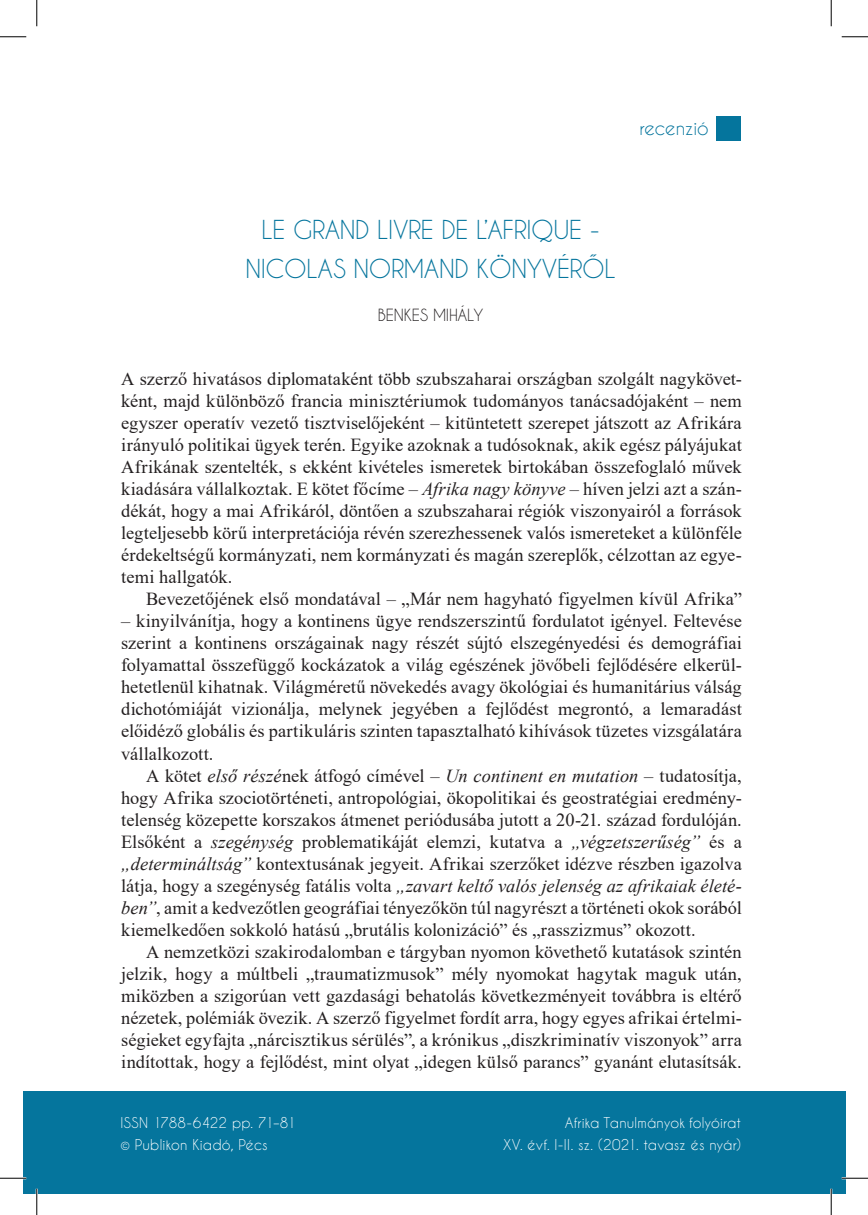
<style>
.page{position:relative;width:868px;height:1215px;background:#fff}
.page>*{position:absolute;margin:0;border:0;box-sizing:border-box;transform-origin:0 0}
._1_cím{font:24.5px/38.5px "Caviar Dreams";letter-spacing:-.015em;color:#05759d;text-align:center}
._4_kenyer{font:18.38px/22.1px "Times New Roman";letter-spacing:.005em;color:#231f20;text-align:justify}
._3_elso_bekezdes{font:18.38px/22.1px "Times New Roman";letter-spacing:.005em;color:#231f20;text-align:justify}
.alcim_1{font:18.38px "Caviar Dreams";letter-spacing:-.015em;color:#05759d}
._2_szerzo{font:15.75px "Caviar Dreams";letter-spacing:-.015em;color:#231f20}
._3_adatok{font:14px "Caviar Dreams";letter-spacing:.01em;color:#fff}
.s1{font-style:italic}
</style>
<div class="page">
<div style="left:23px;top:1091px;width:822px;height:102px;background:#05759d"></div>
<div style="left:716px;top:116px;width:24px;height:25px;background:#05759d"></div>
<hr style="left:0;top:1177px;width:26px;height:2px;background:#fff">
<hr style="left:841px;top:1177px;width:26px;height:2px;background:#fff">
<hr style="left:36px;top:1188px;width:2px;height:26px;background:#fff">
<hr style="left:829px;top:1188px;width:3px;height:26px;background:#fff">
<svg style="left:0;top:36px;width:26px;height:1px"></svg>
<svg style="left:841px;top:36px;width:26px;height:1px"></svg>
<svg style="left:0;top:1177px;width:26px;height:1px"></svg>
<svg style="left:841px;top:1177px;width:26px;height:1px"></svg>
<svg style="left:36px;top:0;width:1px;height:26px"></svg>
<svg style="left:36px;top:1188px;width:1px;height:26px"></svg>
<svg style="left:830px;top:0;width:1px;height:26px"></svg>
<svg style="left:830px;top:1188px;width:1px;height:26px"></svg>
<p class="alcim_1" style="left:639px;top:117px;width:71px">recenzió</p>
<p class="_1_cím" style="left:245px;top:210px;width:372px">LE GRAND LIVRE DE L’AFRIQUE -<br>NICOLAS NORMAND KÖNYVÉRŐL</p>
<p class="_2_szerzo" style="left:378px;top:306px;width:107px">BENKES MIHÁLY</p>
<p class="_3_elso_bekezdes" style="left:121px;top:367px;width:622px">A szerző hivatásos diplomataként több szubszaharai országban szolgált nagykövet&shy;ként, majd különböző francia minisztériumok tudományos tanácsadójaként – nem egyszer operatív vezető tisztviselőjeként – kitüntetett szerepet játszott az Afrikára irányuló politikai ügyek terén. Egyike azoknak a tudósoknak, akik egész pályájukat Afrikának szentelték, s ekként kivételes ismeretek birtokában összefoglaló művek kiadására vállalkoztak. E kötet főcíme – <span class="s1">Afrika nagy könyve</span> – híven jelzi azt a szán&shy;dékát, hogy a mai Afrikáról, döntően a szubszaharai régiók viszonyairól a források legteljesebb körű interpretációja révén szerezhessenek valós ismereteket a különféle érdekeltségű kormányzati, nem kormányzati és magán szereplők, célzottan az egye&shy;temi hallgatók.</p>
<p class="_4_kenyer" style="left:146px;top:587px;width:597px">Bevezetőjének első mondatával – „Már nem hagyható figyelmen kívül Afrika”</p>
<p class="_4_kenyer" style="left:121px;top:609px;width:622px">– kinyilvánítja, hogy a kontinens ügye rendszerszintű fordulatot igényel. Feltevése szerint a kontinens országainak nagy részét sújtó elszegényedési és demográfiai folyamattal összefüggő kockázatok a világ egészének jövőbeli fejlődésére elkerül&shy;hetetlenül kihatnak. Világméretű növekedés avagy ökológiai és humanitárius válság dichotómiáját vizionálja, melynek jegyében a fejlődést megrontó, a lemaradást előidéző globális és partikuláris szinten tapasztalható kihívások tüzetes vizsgálatára vállalkozott.</p>
<p class="_4_kenyer" style="left:121px;top:763px;width:622px;text-indent:25px">A kötet <span class="s1">első részé</span>nek átfogó címével – <span class="s1">Un continent en mutation</span> – tudatosítja, hogy Afrika szociotörténeti, antropológiai, ökopolitikai és geostratégiai eredmény&shy;telenség közepette korszakos átmenet periódusába jutott a 20-21. század fordulóján.<br>Elsőként a <span class="s1">szegénység</span> problematikáját elemzi, kutatva a <span class="s1">„végzetszerűség”</span> és a <span class="s1">„determináltság”</span> kontextusának jegyeit. Afrikai szerzőket idézve részben igazolva látja, hogy a szegénység fatális volta <span class="s1">„zavart keltő valós jelenség az afrikaiak életé&shy;ben”</span>, amit a kedvezőtlen geográfiai tényezőkön túl nagyrészt a történeti okok sorából kiemelkedően sokkoló hatású „brutális kolonizáció” és „rasszizmus” okozott.</p>
<p class="_4_kenyer" style="left:121px;top:940px;width:622px;text-indent:25px">A nemzetközi szakirodalomban e tárgyban nyomon követhető kutatások szintén jelzik, hogy a múltbeli „traumatizmusok” mély nyomokat hagytak maguk után, miközben a szigorúan vett gazdasági behatolás következményeit továbbra is eltérő nézetek, polémiák övezik. A szerző figyelmet fordít arra, hogy egyes afrikai értelmi&shy;ségieket egyfajta „nárcisztikus sérülés”, a krónikus „diszkriminatív viszonyok” arra indítottak, hogy a fejlődést, mint olyat „idegen külső parancs” gyanánt elutasítsák.</p>
<p class="_3_adatok" style="left:120px;top:1114px;width:177px">ISSN 1788-6422 pp. 71–81</p>
<p class="_3_adatok" style="left:564px;top:1114px;width:178px">Afrika Tanulmányok folyóirat</p>
<p class="_3_adatok" style="left:120px;top:1135px;width:149px">© Publikon Kiadó, Pécs</p>
<p class="_3_adatok" style="left:503px;top:1135px;width:239px">XV. évf. I-II. sz. (2021. tavasz és nyár)</p>
</div>
